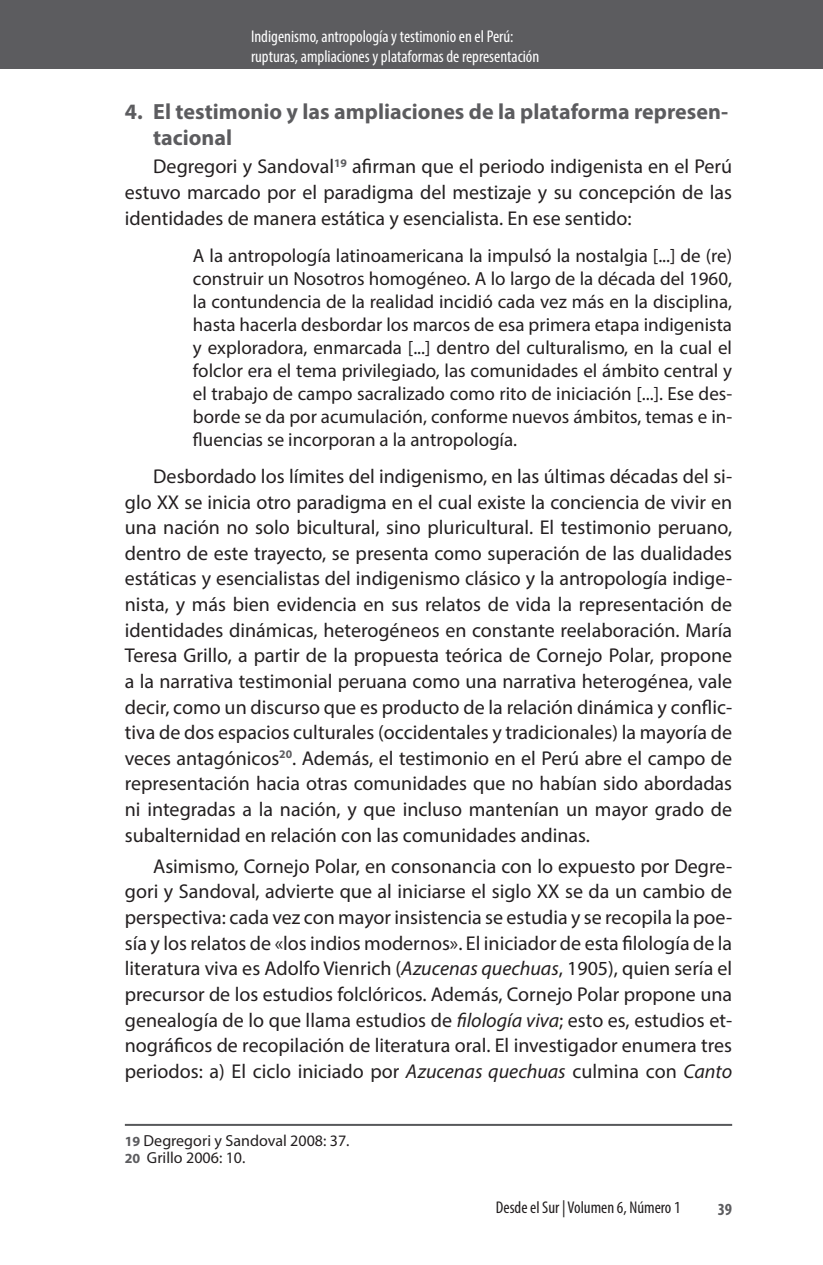
<style>
.page{position:relative;width:823px;height:1265px;background:#fff}
.page>*{position:absolute;margin:0;border:0;box-sizing:border-box;transform-origin:0 0}
.SUBTITULO{font:700 22px/26.4px "Myriad Pro";color:#5c5c5f}
.PARRAFOS{font:20px/25.6px "Myriad Pro";color:#231f20;text-align:justify}
.SUMILLA_PARRAFO{font:19px/23px "Myriad Pro";color:#231f20;text-align:justify}
.PARRAFOS-2{font:condensed 17px/20px "Myriad Pro";color:#fff}
.t1{font:condensed 17px "Myriad Pro";color:#231f20}
.t2{font:700 condensed 17px "Myriad Pro";color:#5c5c5f}
.NOTA_AL_PIE_SIN_RAYA{font:16px "Myriad Pro";color:#231f20}
.s1{font-style:italic}
.s2{font-weight:700;font-size:14px;color:#5c5c5f}
</style>
<div class="page">
<div style="left:0;top:0;width:822px;height:68px;background:#5c5c5f"></div>
<hr style="left:125px;top:1123px;width:606px;height:2px;background:#57585a">
<p class="PARRAFOS-2" style="left:251px;top:26px;width:290px">Indigenismo, antropología y testimonio en el Perú: rupturas, ampliaciones y plataformas de representación</p>
<p class="SUBTITULO" style="left:153px;top:97px;width:576px;text-indent:-28px">4. El testimonio y las ampliaciones de la plataforma represen&shy;tacional</p>
<p class="PARRAFOS" style="left:125px;top:154px;width:608px;text-indent:28px">Degregori y Sandoval<sup>19</sup> afirman que el periodo indigenista en el Perú estuvo marcado por el paradigma del mestizaje y su concepción de las identidades de manera estática y esencialista. En ese sentido:</p>
<p class="SUMILLA_PARRAFO" style="left:193px;top:244px;width:540px">A la antropología latinoamericana la impulsó la nostalgia [...] de (re) construir un Nosotros homogéneo. A lo largo de la década del 1960, la contundencia de la realidad incidió cada vez más en la disciplina, hasta hacerla desbordar los marcos de esa primera etapa indigenista y exploradora, enmarcada [...] dentro del culturalismo, en la cual el folclor era el tema privilegiado, las comunidades el ámbito central y el trabajo de campo sacralizado como rito de iniciación [...]. Ese des&shy;borde se da por acumulación, conforme nuevos ámbitos, temas e in&shy;fluencias se incorporan a la antropología.</p>
<p class="PARRAFOS" style="left:125px;top:463px;width:608px;text-indent:28px">Desbordado los límites del indigenismo, en las últimas décadas del si&shy;glo XX se inicia otro paradigma en el cual existe la conciencia de vivir en una nación no solo bicultural, sino pluricultural. El testimonio peruano, dentro de este trayecto, se presenta como superación de las dualidades estáticas y esencialistas del indigenismo clásico y la antropología indige&shy;nista, y más bien evidencia en sus relatos de vida la representación de identidades dinámicas, heterogéneos en constante reelaboración. María Teresa Grillo, a partir de la propuesta teórica de Cornejo Polar, propone a la narrativa testimonial peruana como una narrativa heterogénea, vale decir, como un discurso que es producto de la relación dinámica y conflic&shy;tiva de dos espacios culturales (occidentales y tradicionales) la mayoría de veces antagónicos<sup>20</sup>. Además, el testimonio en el Perú abre el campo de representación hacia otras comunidades que no habían sido abordadas ni integradas a la nación, y que incluso mantenían un mayor grado de subalternidad en relación con las comunidades andinas.</p>
<p class="PARRAFOS" style="left:125px;top:853px;width:608px;text-indent:28px">Asimismo, Cornejo Polar, en consonancia con lo expuesto por Degre&shy;gori y Sandoval, advierte que al iniciarse el siglo XX se da un cambio de perspectiva: cada vez con mayor insistencia se estudia y se recopila la poe&shy;sía y los relatos de «los indios modernos». El iniciador de esta filología de la literatura viva es Adolfo Vienrich (<span class="s1">Azucenas quechuas</span>, 1905), quien sería el precursor de los estudios folclóricos. Además, Cornejo Polar propone una genealogía de lo que llama estudios de <span class="s1">filología viva</span>; esto es, estudios et&shy;nográficos de recopilación de literatura oral. El investigador enumera tres periodos: a) El ciclo iniciado por <span class="s1">Azucenas quechuas</span> culmina con <span class="s1">Canto</span></p>
<p class="NOTA_AL_PIE_SIN_RAYA" style="left:125px;top:1130px;width:226px"><span class="s2">19</span> Degregori y Sandoval 2008: 37.</p>
<p class="NOTA_AL_PIE_SIN_RAYA" style="left:125px;top:1147px;width:122px"><span class="s2">20</span> Grillo 2006: 10.</p>
<p class="t1" style="left:495px;top:1196px;width:186px">Desde el Sur | Volumen 6, Número 1</p>
<p class="t2" style="left:717px;top:1198px;width:16px">39</p>
</div>
